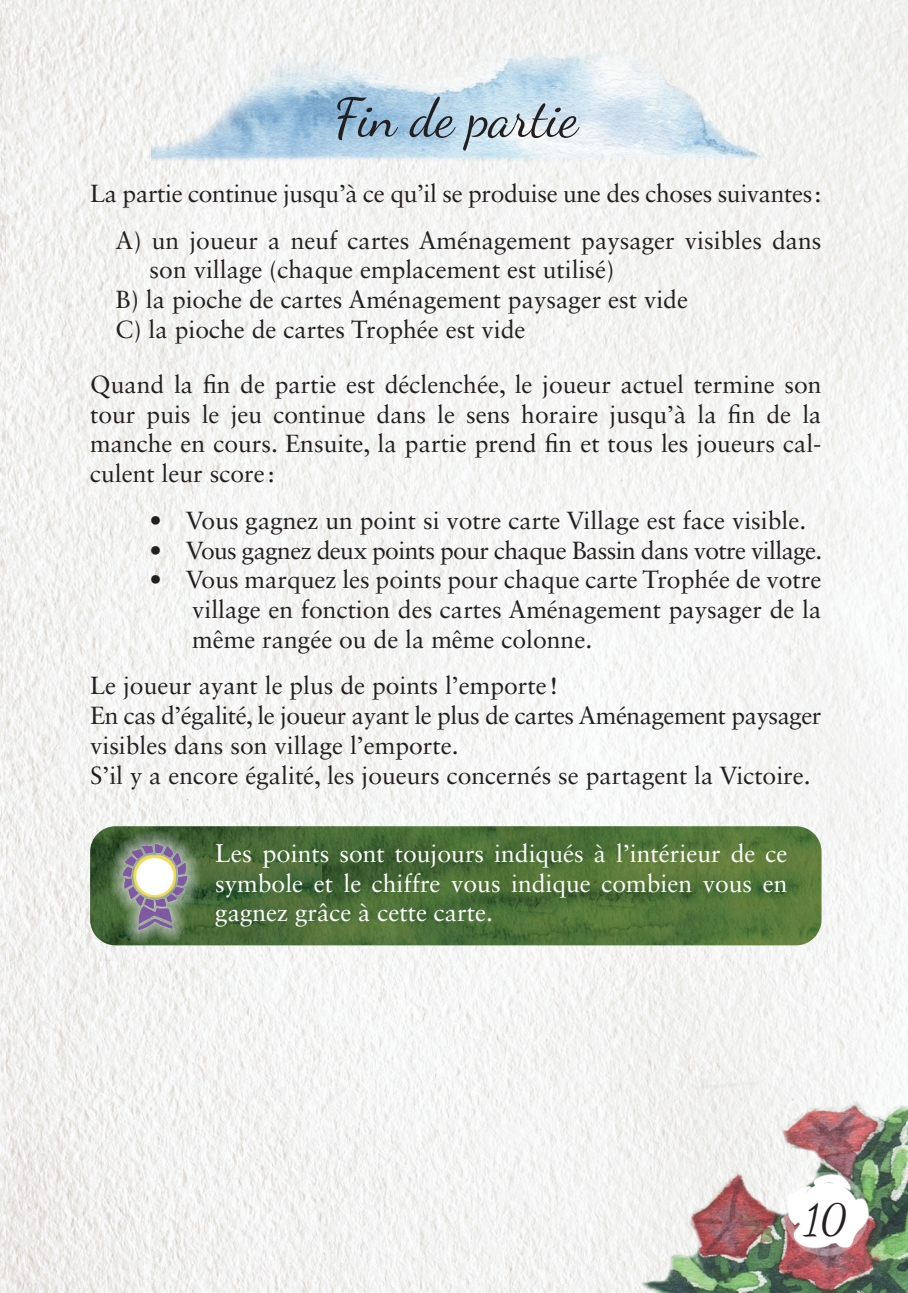
<style>
.page{position:relative;width:908px;height:1293px;background:#fff}
.page>*{position:absolute;margin:0;border:0;box-sizing:border-box;transform-origin:0 0}
.pdq-a-head{font:54px "Dancing Script";color:#231f20}
.t1{font:42px "Dancing Script";color:#231f20}
.pdq-bodytext{font:24.6px/29.7px "Sabon LT Std";color:#231f20}
.pdq-bullet-list{font:24.6px/29.7px "Sabon LT Std";color:#231f20;text-align:justify}
.pdq-text-box-para1{font:24.6px/29.7px "Sabon LT Std";color:#fff;text-align:justify}
.pdq-bodytext-2{font:24.6px/29.7px "Sabon LT Std";letter-spacing:-.02em;color:#231f20}
.pdq-para1{font:24.6px "Sabon LT Std";letter-spacing:-.015em;color:#231f20}
.pdq-bullet-list-2{font:24.6px "Sabon LT Std";letter-spacing:-.025em;color:#231f20}
.s1{font-size:25.5px}
</style>
<div class="page">
<img style="left:0;top:0;width:908px;height:1292px">
<img style="left:514px;top:1082px;width:394px;height:210px">
<img style="left:90px;top:826px;width:731px;height:119px">
<img style="left:151px;top:49px;width:618px;height:132px">
<svg style="left:108px;top:829px;width:94px;height:114px;background:#48673e"></svg>
<img style="left:111px;top:843px;width:87px;height:87px">
<img style="left:783px;top:1171px;width:85px;height:85px">
<svg style="left:0;top:0;width:7px;height:3px"></svg>
<svg style="left:0;top:1283px;width:7px;height:10px"></svg>
<svg style="left:905px;top:1283px;width:3px;height:10px"></svg>
<p class="pdq-a-head" style="left:334px;top:76px;width:246px">Fin de partie</p>
<p class="pdq-para1" style="left:90px;top:178px;width:733px">La partie continue jusqu’à ce qu’il se produise une des choses suivantes:</p>
<p class="pdq-bodytext" style="left:150px;top:225px;width:673px;text-indent:-34px">A) un joueur a neuf cartes Aménagement paysager visibles dans son village (chaque emplacement est utilisé)</p>
<p class="pdq-bodytext" style="left:116px;top:284px;width:574px">B) la pioche de cartes Aménagement paysager est vide</p>
<p class="pdq-bodytext" style="left:116px;top:314px;width:411px">C) la pioche de cartes Trophée est vide</p>
<p class="pdq-bodytext" style="left:90px;top:369px;width:733px;text-align:justify">Quand la fin de partie est déclenchée, le joueur actuel termine son tour puis le jeu continue dans le sens horaire jusqu’à la fin de la manche en cours. Ensuite, la partie prend fin et tous les joueurs cal&shy;culent leur score :</p>
<p class="pdq-bullet-list" style="left:150px;top:505px;width:658px">• Vous gagnez un point si votre carte Village est face visible.</p>
<p class="pdq-bullet-list-2" style="left:150px;top:535px;width:674px">• Vous gagnez deux points pour chaque Bassin dans votre village.</p>
<p class="pdq-bullet-list" style="left:192px;top:564px;width:631px;text-indent:-43px">• Vous marquez les points pour chaque carte Trophée de votre village en fonction des cartes Aménagement paysager de la même rangée ou de la même colonne.</p>
<p class="pdq-bodytext" style="left:90px;top:670px;width:469px">Le joueur ayant le plus de points l’emporte !</p>
<p class="pdq-bodytext-2" style="left:90px;top:700px;width:733px">En cas d’égalité, le joueur ayant le plus de cartes Aménagement paysager visibles dans son village l’emporte.</p>
<p class="pdq-bodytext" style="left:90px;top:759px;width:722px">S’il y a encore égalité, les joueurs concernés se partagent la Victoire.</p>
<p class="pdq-text-box-para1" style="left:215px;top:838px;width:574px"><span class="s1">Les po</span>ints sont toujours indiqués à l’intérieur de ce symbole et le chiffre vous indique combien vous en gagnez grâce à cette carte.</p>
<p class="t1" style="left:805px;top:1186px;width:43px">10</p>
</div>
